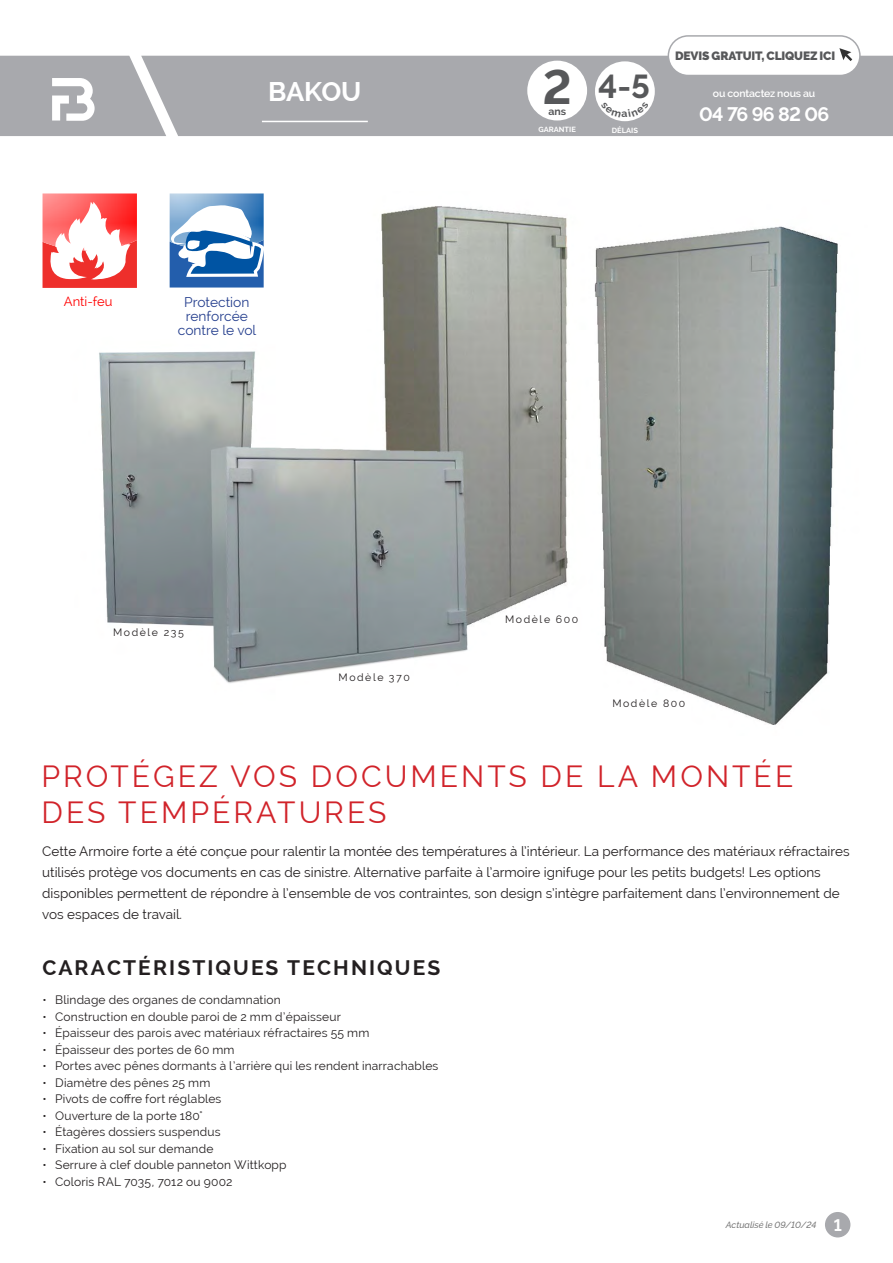
<style>
.page{position:relative;width:893px;height:1263px;background:#fff}
.page>*{position:absolute;margin:0;border:0;box-sizing:border-box;transform-origin:0 0}
.t1{font:700 48px "Raleway";color:#57585a}
.t2{font:700 33px "Raleway";color:#57585a}
.t3{font:30px/36px "Raleway";letter-spacing:.1em;color:#d1232a}
.t4{font:700 27px "Raleway";letter-spacing:-.005em;color:#fff}
.t5{font:700 21px "Raleway";letter-spacing:.1em;color:#231f20}
.t6{font:700 19.5px "Raleway";letter-spacing:-.045em;color:#fff}
.t7{font:13.8px/13.8px "Raleway";color:#253f8e;text-align:center}
.t8{font:13.5px/21px "Raleway";color:#231f20}
.t9{font:13.05px "Raleway";color:#f00}
.t10{font:12px "Raleway";letter-spacing:.015em;color:#231f20}
.t11{font:900 12px "Raleway";letter-spacing:-.01em;color:#57585a}
.t12{font:10.5px "Raleway";letter-spacing:.15em;color:#231f20}
.t13{font:600 10.5px "Raleway";letter-spacing:-.01em;color:#fff}
.t14{font:700 10.5px "Raleway";color:#57585a}
.t15{font:italic 500 9px "Raleway";color:#787878}
.t16{font:700 7.5px "Raleway";color:#fff}
.s1{font-weight:700;font-style:normal;font-size:16.5px;color:#fff}
</style>
<div class="page">
<img style="left:42px;top:193px;width:796px;height:532px">
<img style="left:43px;top:193px;width:94px;height:9px">
<svg style="left:43px;top:202px;width:94px;height:88px"></svg>
<img style="left:170px;top:193px;width:94px;height:12px">
<svg style="left:169px;top:205px;width:95px;height:83px"></svg>
<div style="left:0;top:56px;width:893px;height:80px;background:#a8a9ad"></div>
<hr style="left:262px;top:121px;width:106px;height:1px;background:#fff">
<div style="left:825px;top:1212px;width:25px;height:25px;background:#a8a9ad;border-radius:50%"></div>
<svg style="left:52px;top:78px;width:43px;height:43px"></svg>
<div style="left:527px;top:61px;width:60px;height:59px;background:#fff;border-radius:50%"></div>
<div style="left:595px;top:61px;width:60px;height:60px;background:#fff;border-radius:50%"></div>
<div style="left:668px;top:36px;width:192px;height:39px;background:#fff;border-radius:20px"></div>
<div style="left:668px;top:35px;width:193px;height:41px;border:2px solid #a8a9ad;border-radius:20px"></div>
<svg style="left:839px;top:48px;width:13px;height:13px"></svg>
<svg style="left:601px;top:109px;width:48px;height:9px"></svg>
<h3 class="t4" style="left:268px;top:76px;width:91px">Bakou</h3>
<p class="t9" style="left:64px;top:294px;width:50px">Anti-feu</p>
<p class="t7" style="left:178px;top:295px;width:80px">Protection renforcée contre le vol</p>
<h1 class="t1" style="left:542px;top:59px;width:31px">2</h1>
<p class="t14" style="left:548px;top:105px;width:19px">ans</p>
<p class="t16" style="left:538px;top:125px;width:39px">GARANTIE</p>
<h2 class="t2" style="left:598px;top:68px;width:53px">4-5</h2>
<p class="t16" style="left:612px;top:126px;width:28px">DÉLAIS</p>
<p class="t11" style="left:675px;top:49px;width:162px">DEVIS GRATUIT, CLIQUEZ ICI</p>
<p class="t13" style="left:713px;top:88px;width:104px">ou contactez nous au</p>
<h3 class="t6" style="left:699px;top:103px;width:132px">04 76 96 82 06</h3>
<p class="t12" style="left:113px;top:627px;width:72px">Modèle 235</p>
<p class="t12" style="left:339px;top:671px;width:73px">Modèle 370</p>
<p class="t12" style="left:505px;top:613px;width:75px">Modèle 600</p>
<p class="t12" style="left:612px;top:697px;width:75px">Modèle 800</p>
<h3 class="t3" style="left:41px;top:758px;width:753px">PROTÉGEZ VOS DOCUMENTS DE LA MONTÉE<br>DES TEMPÉRATURES</h3>
<p class="t8" style="left:42px;top:840px;width:809px">Cette Armoire forte a été conçue pour ralentir la montée des températures à l’intérieur. La performance des matériaux réfractaires utilisés protège vos documents en cas de sinistre. Alternative parfaite à l’armoire ignifuge pour les petits budgets! Les options disponibles permettent de répondre à l’ensemble de vos contraintes, son design s’intègre parfaitement dans l’environnement de vos espaces de travail.</p>
<h3 class="t5" style="left:42px;top:956px;width:399px">CARACTÉRISTIQUES TECHNIQUES</h3>
<p class="t10" style="left:42px;top:993px;width:240px">• Blindage des organes de condamnation</p>
<p class="t10" style="left:42px;top:1010px;width:300px">• Construction en double paroi de 2 mm d’épaisseur</p>
<p class="t10" style="left:42px;top:1026px;width:328px">• Épaisseur des parois avec matériaux réfractaires 55 mm</p>
<p class="t10" style="left:42px;top:1043px;width:194px">• Épaisseur des portes de 60 mm</p>
<p class="t10" style="left:42px;top:1059px;width:397px">• Portes avec pênes dormants à l’arrière qui les rendent inarrachables</p>
<p class="t10" style="left:42px;top:1076px;width:170px">• Diamètre des pênes 25 mm</p>
<p class="t10" style="left:42px;top:1092px;width:181px">• Pivots de coffre fort réglables</p>
<p class="t10" style="left:42px;top:1109px;width:162px">• Ouverture de la porte 180°</p>
<p class="t10" style="left:42px;top:1125px;width:180px">• Étagères dossiers suspendus</p>
<p class="t10" style="left:42px;top:1142px;width:173px">• Fixation au sol sur demande</p>
<p class="t10" style="left:42px;top:1158px;width:246px">• Serrure à clef double panneton Wittkopp</p>
<p class="t10" style="left:42px;top:1175px;width:192px">• Coloris RAL 7035, 7012 ou 9002</p>
<p class="t15" style="left:726px;top:1219px;width:117px">Actualisé le 09/10/24 <span class="s1">1</span></p>
</div>
